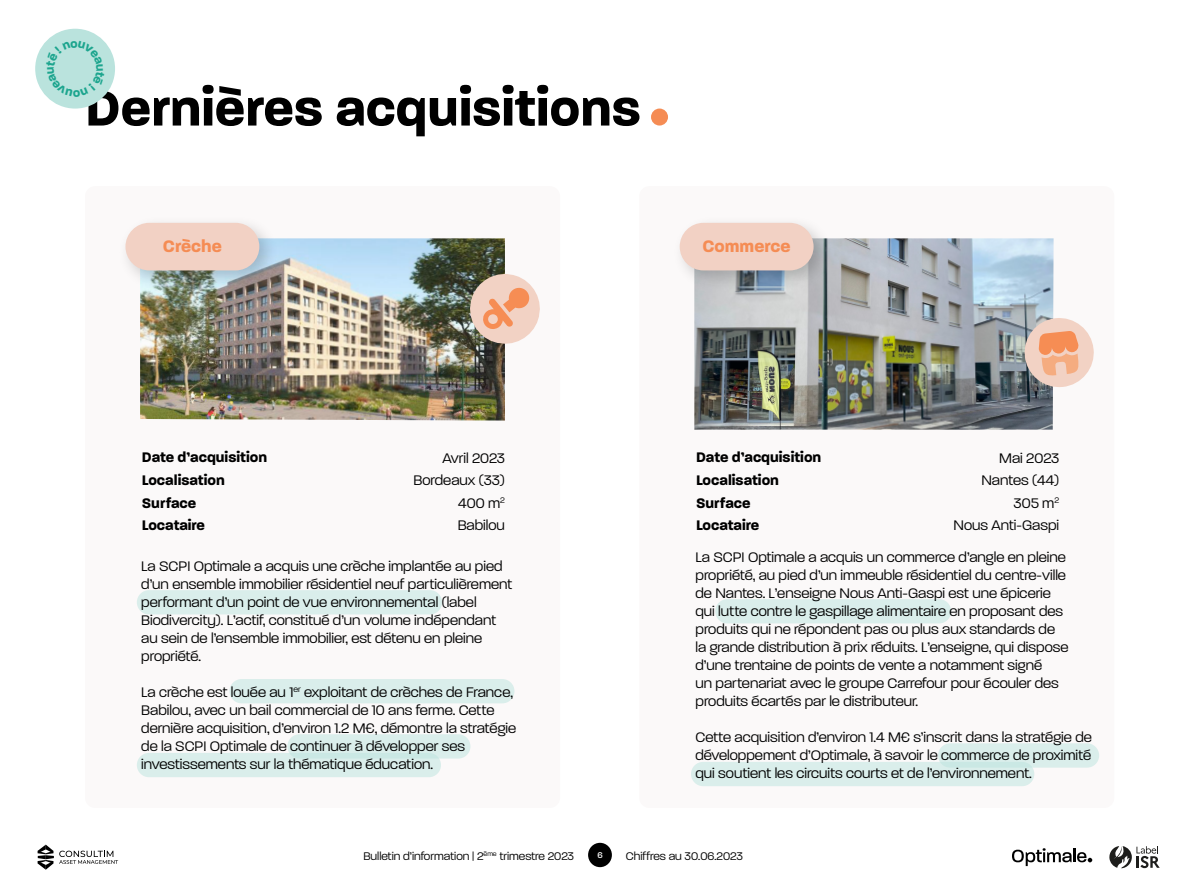
<style>
.page{position:relative;width:1200px;height:893px;background:#fff}
.page>*{position:absolute;margin:0;border:0;box-sizing:border-box;transform-origin:0 0}
.t1{font:700 54px "Paralucent";color:#000}
.t2{font:700 18px "Paralucent";color:#f58c54}
.t3{font:300 15px/18px "Paralucent";color:#000}
.t4{font:700 15px "Paralucent";color:#000}
.t5{font:300 12px "Paralucent";color:#000}
.t6{font:500 9px "Paralucent";color:#fff}
</style>
<div class="page">
<div style="left:588px;top:843px;width:24px;height:24px;background:#000;border-radius:50%"></div>
<svg style="left:1012px;top:848px;width:80px;height:18px"></svg>
<svg style="left:38px;top:845px;width:80px;height:25px"></svg>
<svg style="left:1109px;top:846px;width:51px;height:22px"></svg>
<div style="left:85px;top:186px;width:475px;height:622px;background:#fbf9f9;border-radius:10px"></div>
<div style="left:651px;top:109px;width:17px;height:17px;background:#f58c54;border-radius:50%"></div>
<img style="left:140px;top:238px;width:365px;height:183px">
<div style="left:118px;top:214px;width:161px;height:77px;background:#000;opacity:.19"></div>
<div style="left:125px;top:223px;width:134px;height:47px;background:#f2d1c4;border-radius:24px"></div>
<div style="left:35px;top:29px;width:80px;height:80px;background:#bae3dd;border-radius:50%"></div>
<svg style="left:468px;top:272px;width:72px;height:74px;background:#dbb9a6"></svg>
<div style="left:287px;top:734px;width:183px;height:25px;background:#daeeeb;border-radius:12px"></div>
<div style="left:137px;top:590px;width:305px;height:24px;background:#daeeeb;border-radius:12px"></div>
<div style="left:639px;top:186px;width:475px;height:622px;background:#fbf9f9;border-radius:10px"></div>
<img style="left:694px;top:238px;width:360px;height:192px">
<div style="left:672px;top:214px;width:161px;height:77px;background:#000;opacity:.19"></div>
<div style="left:680px;top:223px;width:134px;height:47px;background:#f2d1c4;border-radius:24px"></div>
<svg style="left:1023px;top:316px;width:71px;height:73px;background:#e2bdab"></svg>
<div style="left:938px;top:743px;width:161px;height:25px;background:#daeeeb;border-radius:12px"></div>
<div style="left:715px;top:599px;width:236px;height:24px;background:#daeeeb;border-radius:12px"></div>
<div style="left:691px;top:762px;width:343px;height:24px;background:#daeeeb;border-radius:12px"></div>
<div style="left:229px;top:679px;width:285px;height:24px;background:#daeeeb;border-radius:12px"></div>
<div style="left:137px;top:753px;width:304px;height:24px;background:linear-gradient(to right,#dbeeeb,#d7ede9);border-radius:12px"></div>
<p class="t1" style="left:85px;top:75px;width:557px">Dernières acquisitions</p>
<p class="t2" style="left:163px;top:235px;width:61px">Crèche</p>
<p class="t2" style="left:703px;top:235px;width:90px">Commerce</p>
<p class="t4" style="left:142px;top:448px;width:127px">Date d’acquisition</p>
<p class="t3" style="left:443px;top:449px;width:64px">Avril 2023</p>
<p class="t4" style="left:142px;top:471px;width:84px">Localisation</p>
<p class="t3" style="left:414px;top:471px;width:93px">Bordeaux (33)</p>
<p class="t4" style="left:142px;top:494px;width:56px">Surface</p>
<p class="t3" style="left:458px;top:494px;width:48px">400 m<sup>2</sup></p>
<p class="t4" style="left:142px;top:516px;width:65px">Locataire</p>
<p class="t3" style="left:458px;top:516px;width:49px">Babilou</p>
<p class="t3" style="left:141px;top:557px;width:373px">La SCPI Optimale a acquis une crèche implantée au pied d’un ensemble immobilier résidentiel neuf particulièrement performant d’un point de vue environnemental (label Biodivercity). L’actif, constitué d’un volume indépendant au sein de l’ensemble immobilier, est détenu en pleine propriété.</p>
<p class="t3" style="left:141px;top:683px;width:376px">La crèche est louée au 1<sup>er</sup> exploitant de crèches de France, Babilou, avec un bail commercial de 10 ans ferme. Cette dernière acquisition, d’environ 1.2 M€, démontre la stratégie de la SCPI Optimale de continuer à développer ses investissements sur la thématique éducation.</p>
<p class="t4" style="left:696px;top:448px;width:127px">Date d’acquisition</p>
<p class="t3" style="left:999px;top:449px;width:61px">Mai 2023</p>
<p class="t4" style="left:696px;top:471px;width:84px">Localisation</p>
<p class="t3" style="left:981px;top:471px;width:79px">Nantes (44)</p>
<p class="t4" style="left:696px;top:494px;width:56px">Surface</p>
<p class="t3" style="left:1014px;top:494px;width:47px">305 m<sup>2</sup></p>
<p class="t4" style="left:696px;top:516px;width:65px">Locataire</p>
<p class="t3" style="left:954px;top:516px;width:107px">Nous Anti-Gaspi</p>
<p class="t3" style="left:696px;top:548px;width:375px">La SCPI Optimale a acquis un commerce d’angle en pleine propriété, au pied d’un immeuble résidentiel du centre-ville de Nantes. L’enseigne Nous Anti-Gaspi est une épicerie qui lutte contre le gaspillage alimentaire en proposant des produits qui ne répondent pas ou plus aux standards de la grande distribution à prix réduits. L’enseigne, qui dispose d’une trentaine de points de vente a notamment signé<br>un partenariat avec le groupe Carrefour pour écouler des produits écartés par le distributeur.</p>
<p class="t3" style="left:696px;top:728px;width:398px;text-align:justify">Cette acquisition d’environ 1.4 M€ s’inscrit dans la stratégie de développement d’Optimale, à savoir le commerce de proximité qui soutient les circuits courts et de l’environnement.</p>
<p class="t5" style="left:364px;top:849px;width:212px">Bulletin d’information | 2<sup>ème</sup> trimestre 2023</p>
<p class="t6" style="left:597px;top:850px;width:7px">6</p>
<p class="t5" style="left:626px;top:849px;width:119px">Chiffres au 30.06.2023</p>
</div>
